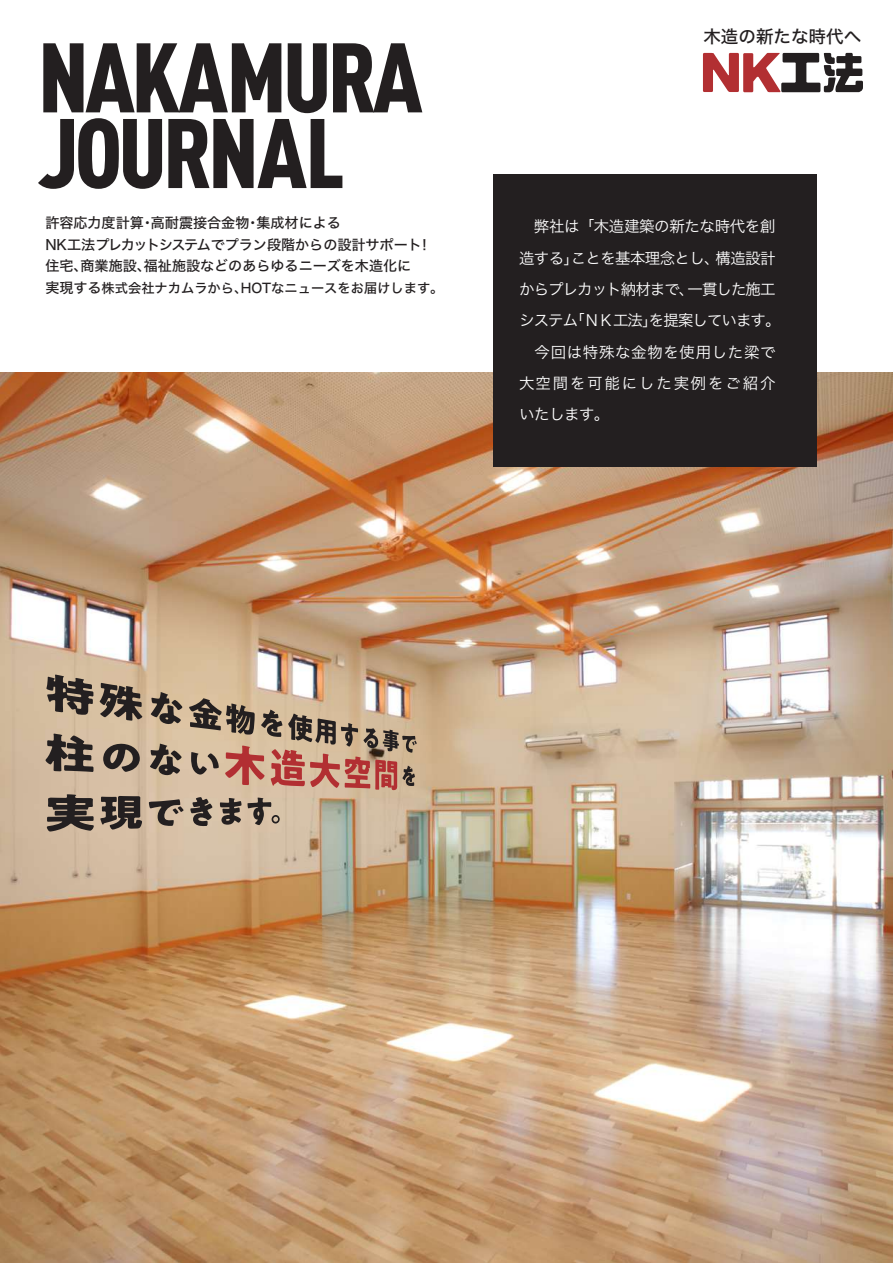
<style>
.page{position:relative;width:893px;height:1263px;background:#fff}
.page>*{position:absolute;margin:0;border:0;box-sizing:border-box;transform-origin:0 0}
.t1{font:17.55px "Hiragino Sans W5";color:#231f20}
.t2{font:15.45px/31.3px "Hiragino Sans W3";letter-spacing:-.03em;color:#fff}
.t3{font:14.1px/21.5px "Hiragino Sans W5";color:#231f20}
.t4{font:13.2px "Hiragino Sans W5";color:#231f20}
.s1{font-size:14.1px}
</style>
<div class="page">
<img style="left:0;top:372px;width:893px;height:891px">
<svg style="left:43px;top:43px;width:238px;height:69px"></svg>
<svg style="left:288px;top:43px;width:39px;height:70px"></svg>
<svg style="left:333px;top:43px;width:89px;height:69px"></svg>
<svg style="left:38px;top:118px;width:124px;height:71px"></svg>
<svg style="left:168px;top:119px;width:174px;height:69px"></svg>
<div style="left:493px;top:175px;width:323px;height:292px;background:#231f20"></div>
<svg style="left:703px;top:53px;width:160px;height:39px"></svg>
<svg style="left:46px;top:674px;width:47px;height:41px;background:#716457"></svg>
<svg style="left:100px;top:683px;width:42px;height:38px;background:#6e6154"></svg>
<svg style="left:151px;top:692px;width:31px;height:32px"></svg>
<svg style="left:46px;top:734px;width:47px;height:38px;background:#6d6156"></svg>
<svg style="left:103px;top:743px;width:37px;height:29px"></svg>
<svg style="left:150px;top:744px;width:32px;height:31px"></svg>
<svg style="left:189px;top:698px;width:228px;height:92px;background:#b5917c"></svg>
<svg style="left:47px;top:794px;width:47px;height:37px;background:#61564e"></svg>
<svg style="left:100px;top:796px;width:42px;height:33px"></svg>
<svg style="left:149px;top:799px;width:35px;height:27px"></svg>
<svg style="left:190px;top:797px;width:22px;height:29px"></svg>
<svg style="left:220px;top:798px;width:21px;height:27px"></svg>
<svg style="left:247px;top:797px;width:33px;height:28px"></svg>
<p class="t3" style="left:45px;top:212px;width:388px">許容応力度計算・高耐震接合金物・集成材による<br>NK工法プレカットシステムでプラン段階からの設計サポート！住宅、商業施設、福祉施設などのあらゆるニーズを木造化に</p>
<p class="t4" style="left:45px;top:276px;width:400px"><span class="s1">実現する</span>株式会社ナカムラから、HOTなニュースをお届けします。</p>
<p class="t1" style="left:703px;top:21px;width:159px">木造の新たな時代へ</p>
<p class="t2" style="left:519px;top:210px;width:263px">　弊社は「木造建築の新たな時代を創造する」ことを基本理念とし、構造設計からプレカット納材まで、一貫した施工システム「ＮＫ工法」を提案しています。　今回は特殊な金物を使用した梁で大空間を可能にした実例をご紹介いたします。</p>
</div>
